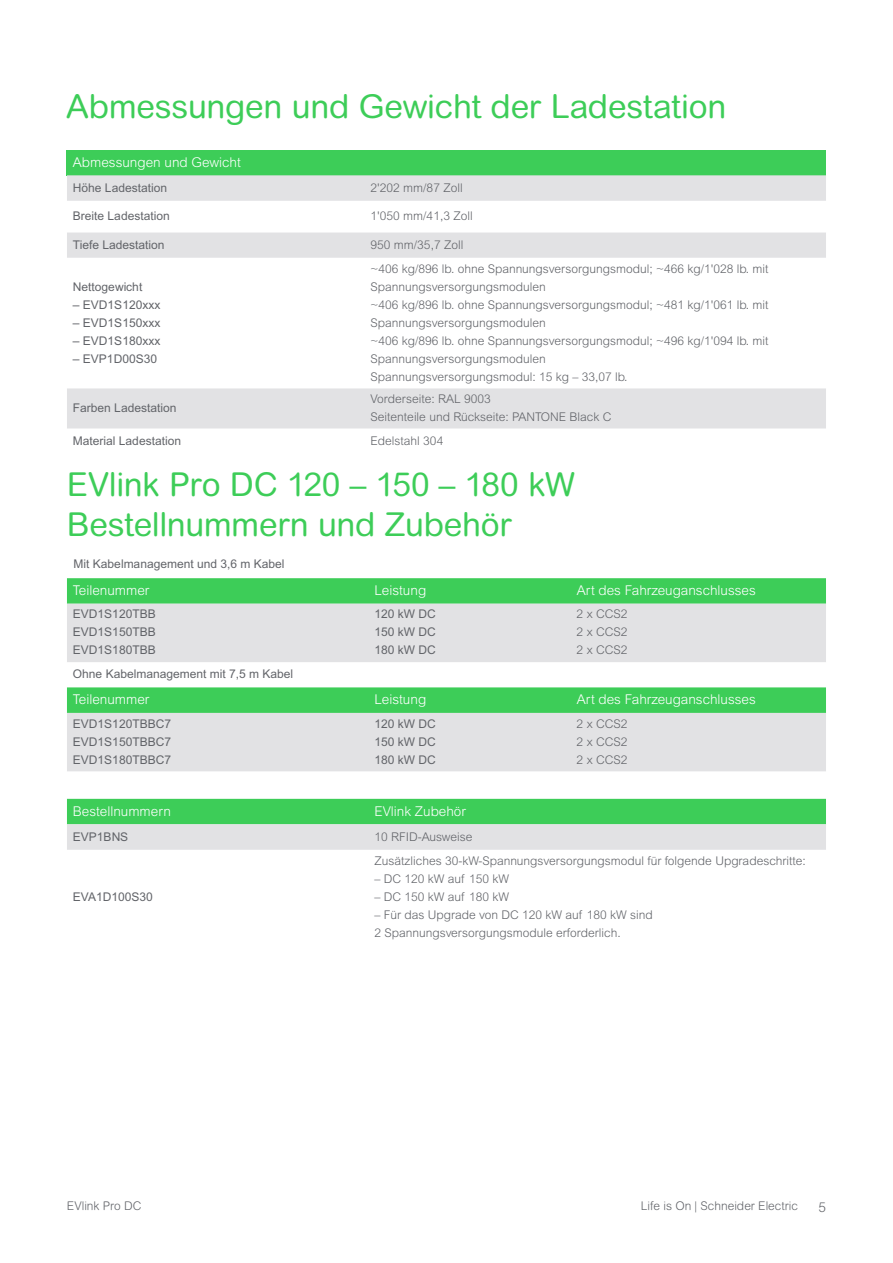
<style>
.page{position:relative;width:893px;height:1263px;background:#fff}
.page>*{position:absolute;margin:0;border:0;box-sizing:border-box;transform-origin:0 0}
.Subtitle_OK_Green{font:33px/39.6px "Arial Rounded MT Pro";letter-spacing:-.005em;color:#3dcd58}
.Table_sub_Head_OK{font:300 13.5px "Arial MT Std";color:#fff}
.t1{font:300 13.5px "Arial MT Std";color:#626469}
.Table_Body_no_space_after{font:300 12px/18px "Arial MT Std";color:#626469}
.Table_sub_Head_OK-2{font:12px/18px "Arial MT Std";color:#626469;text-align:justify}
.Table_Body_no_space_after-2{font:12px/18px "Arial MT Std";color:#626469;text-align:justify}
.t2{font:300 12px "Arial Rounded MT Pro";color:#626469}
.Table_sub_Head_OK_without_space_after{font:12px "Arial MT Std";color:#626469}
.url___LiO_footer{font:12px "Arial MT Std";color:#626469}
</style>
<div class="page">
<div style="left:67px;top:150px;width:759px;height:25px;background:#3dcd58"></div>
<div style="left:67px;top:175px;width:759px;height:26px;background:#e2e2e4"></div>
<svg style="left:67px;top:232px;width:759px;height:197px"></svg>
<svg style="left:67px;top:578px;width:759px;height:84px;background:#b0dbb9"></svg>
<svg style="left:67px;top:799px;width:759px;height:51px;background:#90d79f"></svg>
<svg style="left:67px;top:687px;width:759px;height:84px;background:#b0dbb9"></svg>
<p class="Subtitle_OK_Green" style="left:66px;top:88px;width:662px">Abmessungen und Gewicht der Ladestation</p>
<p class="Table_sub_Head_OK" style="left:73px;top:154px;width:169px">Abmessungen und Gewicht</p>
<p class="Table_sub_Head_OK-2" style="left:73px;top:178px;width:96px">Höhe Ladestation</p>
<p class="Table_Body_no_space_after" style="left:371px;top:178px;width:94px">2'202 mm/87 Zoll</p>
<p class="Table_sub_Head_OK-2" style="left:73px;top:207px;width:98px">Breite Ladestation</p>
<p class="Table_Body_no_space_after" style="left:371px;top:207px;width:104px">1'050 mm/41,3 Zoll</p>
<p class="Table_sub_Head_OK-2" style="left:73px;top:235px;width:93px">Tiefe Ladestation</p>
<p class="Table_Body_no_space_after" style="left:371px;top:235px;width:94px">950 mm/35,7 Zoll</p>
<p class="Table_sub_Head_OK-2" style="left:73px;top:277px;width:71px">Nettogewicht</p>
<p class="Table_sub_Head_OK-2" style="left:73px;top:295px;width:89px">– EVD1S120xxx</p>
<p class="Table_sub_Head_OK-2" style="left:73px;top:313px;width:89px">– EVD1S150xxx</p>
<p class="Table_sub_Head_OK-2" style="left:73px;top:331px;width:89px">– EVD1S180xxx</p>
<p class="Table_sub_Head_OK-2" style="left:73px;top:349px;width:86px">– EVP1D00S30</p>
<p class="Table_Body_no_space_after" style="left:371px;top:259px;width:399px">~406 kg/896 lb. ohne Spannungsversorgungsmodul; ~466 kg/1'028 lb. mit Spannungsversorgungsmodulen<br>~406 kg/896 lb. ohne Spannungsversorgungsmodul; ~481 kg/1'061 lb. mit Spannungsversorgungsmodulen<br>~406 kg/896 lb. ohne Spannungsversorgungsmodul; ~496 kg/1'094 lb. mit Spannungsversorgungsmodulen<br>Spannungsversorgungsmodul: 15 kg – 33,07 lb.</p>
<p class="Table_sub_Head_OK_without_space_after" style="left:73px;top:401px;width:105px">Farben Ladestation</p>
<p class="Table_Body_no_space_after" style="left:371px;top:390px;width:242px">Vorderseite: RAL 9003<br>Seitenteile und Rückseite: PANTONE Black C</p>
<p class="Table_sub_Head_OK_without_space_after" style="left:73px;top:434px;width:110px">Material Ladestation</p>
<p class="Table_Body_no_space_after" style="left:371px;top:432px;width:74px">Edelstahl 304</p>
<p class="Subtitle_OK_Green" style="left:67px;top:466px;width:510px">EVlink Pro DC 120 – 150 – 180 kW<br>Bestellnummern und Zubehör</p>
<p class="url___LiO_footer" style="left:74px;top:557px;width:212px">Mit Kabelmanagement und 3,6 m Kabel</p>
<p class="Table_sub_Head_OK" style="left:73px;top:582px;width:78px">Teilenummer</p>
<p class="Table_sub_Head_OK" style="left:374px;top:582px;width:53px">Leistung</p>
<p class="Table_sub_Head_OK" style="left:577px;top:582px;width:181px">Art des Fahrzeuganschlusses</p>
<p class="Table_sub_Head_OK-2" style="left:73px;top:605px;width:84px">EVD1S120TBB EVD1S150TBB EVD1S180TBB</p>
<p class="Table_Body_no_space_after-2" style="left:374px;top:605px;width:63px">120 kW DC 150 kW DC 180 kW DC</p>
<p class="Table_Body_no_space_after" style="left:577px;top:605px;width:52px;text-align:justify">2 x CCS2<br>2 x CCS2<br>2 x CCS2</p>
<p class="Table_sub_Head_OK-2" style="left:73px;top:665px;width:222px">Ohne Kabelmanagement mit 7,5 m Kabel</p>
<p class="Table_sub_Head_OK" style="left:73px;top:692px;width:78px">Teilenummer</p>
<p class="Table_sub_Head_OK" style="left:374px;top:692px;width:53px">Leistung</p>
<p class="Table_sub_Head_OK" style="left:577px;top:692px;width:181px">Art des Fahrzeuganschlusses</p>
<p class="Table_sub_Head_OK-2" style="left:73px;top:714px;width:100px">EVD1S120TBBC7<br>EVD1S150TBBC7<br>EVD1S180TBBC7</p>
<p class="Table_Body_no_space_after-2" style="left:374px;top:714px;width:63px">120 kW DC 150 kW DC 180 kW DC</p>
<p class="Table_Body_no_space_after" style="left:577px;top:714px;width:52px;text-align:justify">2 x CCS2<br>2 x CCS2<br>2 x CCS2</p>
<p class="Table_sub_Head_OK" style="left:73px;top:803px;width:99px">Bestellnummern</p>
<p class="Table_sub_Head_OK" style="left:374px;top:803px;width:93px">EVlink Zubehör</p>
<p class="Table_sub_Head_OK-2" style="left:73px;top:827px;width:57px">EVP1BNS</p>
<p class="Table_Body_no_space_after" style="left:374px;top:827px;width:100px">10 RFID-Ausweise</p>
<p class="Table_sub_Head_OK-2" style="left:73px;top:887px;width:81px">EVA1D100S30</p>
<p class="Table_Body_no_space_after" style="left:374px;top:851px;width:433px">Zusätzliches 30-kW-Spannungsversorgungsmodul für folgende Upgradeschritte:</p>
<p class="Table_Body_no_space_after" style="left:374px;top:869px;width:136px">– DC 120 kW auf 150 kW</p>
<p class="Table_Body_no_space_after" style="left:374px;top:887px;width:136px">– DC 150 kW auf 180 kW</p>
<p class="Table_Body_no_space_after" style="left:374px;top:905px;width:280px">– Für das Upgrade von DC 120 kW auf 180 kW sind<br>2 Spannungsversorgungsmodule erforderlich.</p>
<p class="t2" style="left:67px;top:1199px;width:76px">EVlink Pro DC</p>
<p class="t2" style="left:641px;top:1199px;width:159px">Life is On | Schneider Electric</p>
<p class="t1" style="left:818px;top:1200px;width:9px">5</p>
</div>
